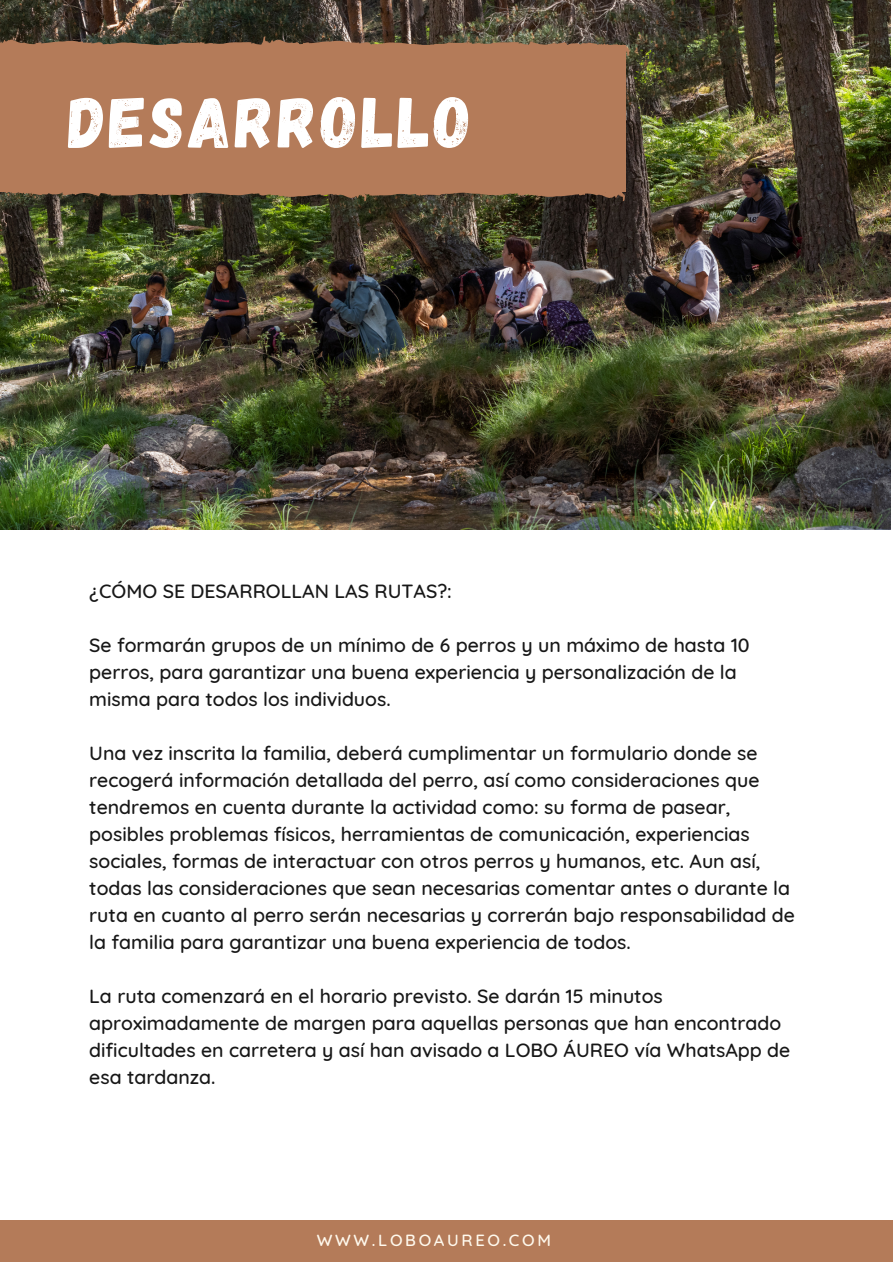
<style>
.page{position:relative;width:893px;height:1264px;background:#fff}
.page>*{position:absolute;margin:0;border:0;box-sizing:border-box;transform-origin:0 0}
.t1{font:72px "Gagalin";letter-spacing:.05em;color:#fff}
.t2{font:500 19.5px/27px "Quicksand";color:#171717}
.t3{font:500 16.5px "Quicksand";letter-spacing:.16em;color:#fff9ed}
</style>
<div class="page">
<img style="left:0;top:0;width:890px;height:529px">
<div style="left:0;top:1220px;width:892px;height:41px;background:#b47b59"></div>
<div style="left:0;top:46px;width:625px;height:145px;background:#b47b59"></div>
<svg style="left:0;top:37px;width:629px;height:19px"></svg>
<svg style="left:0;top:191px;width:625px;height:10px;background:#654e37"></svg>
<h1 class="t1" style="left:69px;top:76px;width:404px">DESARROLLO</h1>
<p class="t2" style="left:89px;top:577px;width:364px">¿CÓMO SE DESARROLLAN LAS RUTAS?:</p>
<p class="t2" style="left:89px;top:631px;width:661px">Se formarán grupos de un mínimo de 6 perros y un máximo de hasta 10 perros, para garantizar una buena experiencia y personalización de la misma para todos los individuos.</p>
<p class="t2" style="left:89px;top:738px;width:707px">Una vez inscrita la familia, deberá cumplimentar un formulario donde se recogerá información detallada del perro, así como consideraciones que tendremos en cuenta durante la actividad como: su forma de pasear, posibles problemas físicos, herramientas de comunicación, experiencias sociales, formas de interactuar con otros perros y humanos, etc. Aun así, todas las consideraciones que sean necesarias comentar antes o durante la ruta en cuanto al perro serán necesarias y correrán bajo responsabilidad de la familia para garantizar una buena experiencia de todos.</p>
<p class="t2" style="left:89px;top:981px;width:702px">La ruta comenzará en el horario previsto. Se darán 15 minutos aproximadamente de margen para aquellas personas que han encontrado dificultades en carretera y así han avisado a LOBO ÁUREO vía WhatsApp de esa tardanza.</p>
<p class="t3" style="left:317px;top:1228px;width:236px">WWW.LOBOAUREO.COM</p>
</div>
